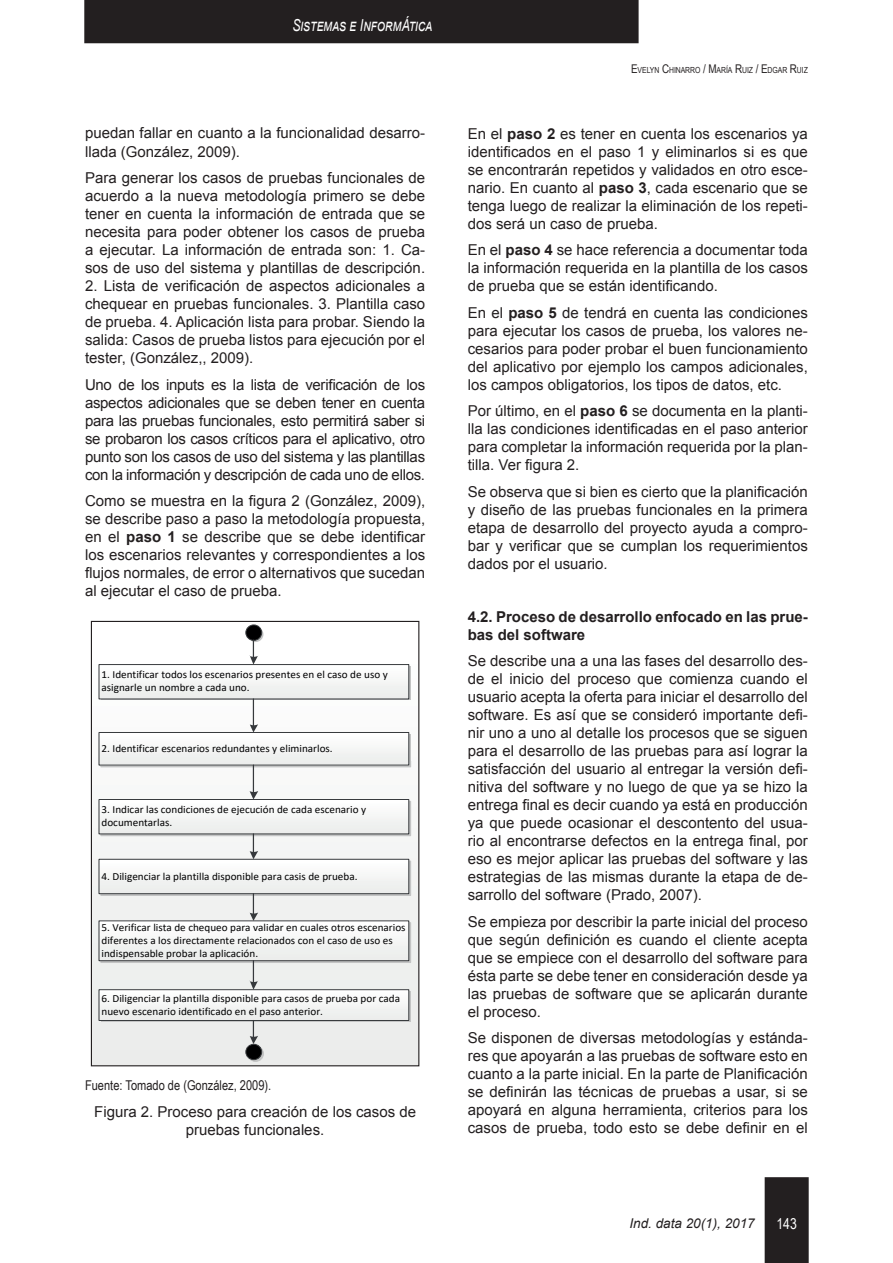
<style>
.page{position:relative;width:893px;height:1263px;background:#fff}
.page>*{position:absolute;margin:0;border:0;box-sizing:border-box;transform-origin:0 0}
.t1{font:italic 16.5px "Arial";color:#fff;scale:.75 1}
.t2{font:15px/18px "Arial";color:#231f20;text-align:justify}
.t3{font:700 15px/18px "Arial";color:#231f20}
.t4{font:15px "Arial Narrow";color:#fff}
.t5{font:13.5px "Arial Narrow";color:#231f20}
.t6{font:italic 13.5px "Arial";color:#231f20}
.t7{font:10.8px/13px "Calibri";color:#000001}
.t8{font:8.4px "Arial Narrow";letter-spacing:-.005em;color:#231f20}
.s1{font-weight:700}
.s2{font-size:12px}
.s3{font-style:italic}
</style>
<div class="page">
<div style="left:765px;top:1177px;width:44px;height:86px;background:#231f20"></div>
<div style="left:84px;top:0;width:555px;height:43px;background:#231f20"></div>
<svg style="left:93px;top:624px;width:324px;height:440px"></svg>
<div style="left:101px;top:666px;width:310px;height:34px;background:#97999a"></div>
<div style="left:99px;top:664px;width:310px;height:35px;background:#f5f6f5"></div>
<div style="left:99px;top:664px;width:310px;height:35px;border:1px solid #36393c"></div>
<div style="left:99px;top:732px;width:310px;height:33px;background:#f6f7f6"></div>
<div style="left:99px;top:732px;width:310px;height:33px;border:1px solid #36393c"></div>
<div style="left:101px;top:801px;width:310px;height:35px;border:1px solid #c3c4c4"></div>
<div style="left:99px;top:799px;width:310px;height:35px;background:#f5f6f5"></div>
<div style="left:99px;top:799px;width:310px;height:35px;border:1px solid #36393c"></div>
<div style="left:101px;top:861px;width:310px;height:35px;border:1px solid #c3c4c4"></div>
<div style="left:99px;top:859px;width:310px;height:35px;background:#f5f6f5"></div>
<div style="left:99px;top:859px;width:310px;height:35px;border:1px solid #36393c"></div>
<div style="left:101px;top:922px;width:310px;height:41px;border:1px solid #c3c4c4"></div>
<div style="left:99px;top:921px;width:310px;height:40px;background:#f4f5f5"></div>
<div style="left:99px;top:921px;width:310px;height:40px;border:1px solid #36393c"></div>
<div style="left:101px;top:991px;width:310px;height:31px;border:1px solid #c3c4c4"></div>
<div style="left:99px;top:990px;width:310px;height:30px;background:#f4f5f5"></div>
<div style="left:99px;top:989px;width:310px;height:32px;border:1px solid #36393c"></div>
<svg style="left:248px;top:627px;width:15px;height:15px"></svg>
<div style="left:246px;top:625px;width:16px;height:15px;background:#000001;border-radius:8px"></div>
<div style="left:246px;top:625px;width:16px;height:15px;border:1px solid #36393c;border-radius:50%"></div>
<div style="left:247px;top:1046px;width:17px;height:15px;border:1px solid #c3c4c4;border-radius:50%"></div>
<div style="left:246px;top:1044px;width:16px;height:16px;background:#000001;border-radius:8px"></div>
<div style="left:246px;top:1044px;width:16px;height:16px;border:1px solid #36393c;border-radius:50%"></div>
<svg style="left:249px;top:640px;width:9px;height:24px"></svg>
<svg style="left:249px;top:699px;width:9px;height:33px"></svg>
<svg style="left:101px;top:761px;width:310px;height:38px"></svg>
<svg style="left:249px;top:834px;width:9px;height:25px"></svg>
<svg style="left:249px;top:894px;width:9px;height:27px"></svg>
<svg style="left:249px;top:961px;width:9px;height:29px"></svg>
<svg style="left:249px;top:1020px;width:9px;height:24px"></svg>
<div style="left:91px;top:621px;width:328px;height:445px;border:1px solid #231f20"></div>
<p class="t1" style="left:292px;top:14px;width:188px">Sistemas e InformÁtica</p>
<p class="t2" style="left:85px;top:124px;width:342px">puedan fallar en cuanto a la funcionalidad desarro&shy;llada (González, 2009).</p>
<p class="t2" style="left:85px;top:169px;width:342px">Para generar los casos de pruebas funcionales de acuerdo a la nueva metodología primero se debe tener en cuenta la información de entrada que se necesita para poder obtener los casos de prueba a ejecutar. La información de entrada son: 1. Ca&shy;sos de uso del sistema y plantillas de descripción.</p>
<p class="t2" style="left:85px;top:277px;width:342px">2. Lista de verificación de aspectos adicionales a chequear en pruebas funcionales. 3. Plantilla caso de prueba. 4. Aplicación lista para probar. Siendo la salida: Casos de prueba listos para ejecución por el tester, (González,, 2009).</p>
<p class="t2" style="left:85px;top:375px;width:342px">Uno de los inputs es la lista de verificación de los aspectos adicionales que se deben tener en cuenta para las pruebas funcionales, esto permitirá saber si se probaron los casos críticos para el aplicativo, otro punto son los casos de uso del sistema y las plantillas con la información y descripción de cada uno de ellos.</p>
<p class="t2" style="left:85px;top:492px;width:342px">Como se muestra en la figura 2 (González, 2009), se describe paso a paso la metodología propuesta, en el <span class="s1">paso 1</span> se describe que se debe identificar los escenarios relevantes y correspondientes a los flujos normales, de error o alternativos que sucedan al ejecutar el caso de prueba.</p>
<p class="t7" style="left:102px;top:668px;width:288px">1. Identificar todos los escenarios presentes en el caso de uso y asignarle un nombre a cada uno.</p>
<p class="t7" style="left:102px;top:742px;width:233px">2. Identificar escenarios redundantes y eliminarlos.</p>
<p class="t7" style="left:102px;top:803px;width:266px">3. Indicar las condiciones de ejecución de cada escenario y documentarlas.</p>
<p class="t7" style="left:102px;top:869px;width:258px">4. Diligenciar la plantilla disponible para casis de prueba.</p>
<p class="t7" style="left:102px;top:920px;width:306px">5. Verificar lista de chequeo para validar en cuales otros escenarios diferentes a los directamente relacionados con el caso de uso es indispensable probar la aplicación.</p>
<p class="t7" style="left:102px;top:991px;width:300px">6. Diligenciar la plantilla disponible para casos de prueba por cada nuevo escenario identificado en el paso anterior.</p>
<p class="t5" style="left:85px;top:1075px;width:188px">Fuente: Tomado de (González, 2009).</p>
<p class="t2" style="left:94px;top:1102px;width:323px;text-align:center">Figura 2. Proceso para creación de los casos de pruebas funcionales.</p>
<p class="t8" style="left:631px;top:63px;width:178px"><span class="s2">E</span>VELYN <span class="s2">C</span>HINARRO <span class="s2">/ M</span>ARÍA <span class="s2">R</span>UIZ <span class="s2">/ E</span>DGAR <span class="s2">R</span>UIZ</p>
<p class="t2" style="left:468px;top:124px;width:342px">En el <span class="s1">paso 2</span> es tener en cuenta los escenarios ya identificados en el paso 1 y eliminarlos si es que se encontrarán repetidos y validados en otro esce&shy;nario. En cuanto al <span class="s1">paso 3</span>, cada escenario que se tenga luego de realizar la eliminación de los repeti&shy;dos será un caso de prueba.</p>
<p class="t2" style="left:468px;top:241px;width:342px">En el <span class="s1">paso 4</span> se hace referencia a documentar toda la información requerida en la plantilla de los casos de prueba que se están identificando.</p>
<p class="t2" style="left:468px;top:303px;width:342px">En el <span class="s1">paso 5</span> de tendrá en cuenta las condiciones para ejecutar los casos de prueba, los valores ne&shy;cesarios para poder probar el buen funcionamiento del aplicativo por ejemplo los campos adicionales, los campos obligatorios, los tipos de datos, etc.</p>
<p class="t2" style="left:468px;top:402px;width:342px">Por último, en el <span class="s1">paso 6</span> se documenta en la planti&shy;lla las condiciones identificadas en el paso anterior para completar la información requerida por la plan&shy;tilla. Ver figura 2.</p>
<p class="t2" style="left:468px;top:482px;width:342px">Se observa que si bien es cierto que la planificación y diseño de las pruebas funcionales en la primera etapa de desarrollo del proyecto ayuda a compro&shy;bar y verificar que se cumplan los requerimientos dados por el usuario<span class="s3">.</span></p>
<p class="t3" style="left:468px;top:607px;width:342px">4.2. Proceso de desarrollo enfocado en las prue&shy;bas del software</p>
<p class="t2" style="left:468px;top:652px;width:342px">Se describe una a una las fases del desarrollo des&shy;de el inicio del proceso que comienza cuando el usuario acepta la oferta para iniciar el desarrollo del software. Es así que se consideró importante defi&shy;nir uno a uno al detalle los procesos que se siguen para el desarrollo de las pruebas para así lograr la satisfacción del usuario al entregar la versión defi&shy;nitiva del software y no luego de que ya se hizo la entrega final es decir cuando ya está en producción ya que puede ocasionar el descontento del usua&shy;rio al encontrarse defectos en la entrega final, por eso es mejor aplicar las pruebas del software y las estrategias de las mismas durante la etapa de de&shy;sarrollo del software (Prado, 2007).</p>
<p class="t2" style="left:468px;top:912px;width:342px">Se empieza por describir la parte inicial del proceso que según definición es cuando el cliente acepta que se empiece con el desarrollo del software para ésta parte se debe tener en consideración desde ya las pruebas de software que se aplicarán durante el proceso.</p>
<p class="t2" style="left:468px;top:1029px;width:342px">Se disponen de diversas metodologías y estánda&shy;res que apoyarán a las pruebas de software esto en cuanto a la parte inicial. En la parte de Planificación se definirán las técnicas de pruebas a usar, si se apoyará en alguna herramienta, criterios para los casos de prueba, todo esto se debe definir en el</p>
<p class="t6" style="left:629px;top:1215px;width:127px">Ind. data 20(1), 2017</p>
<p class="t4" style="left:776px;top:1213px;width:22px">143</p>
</div>
